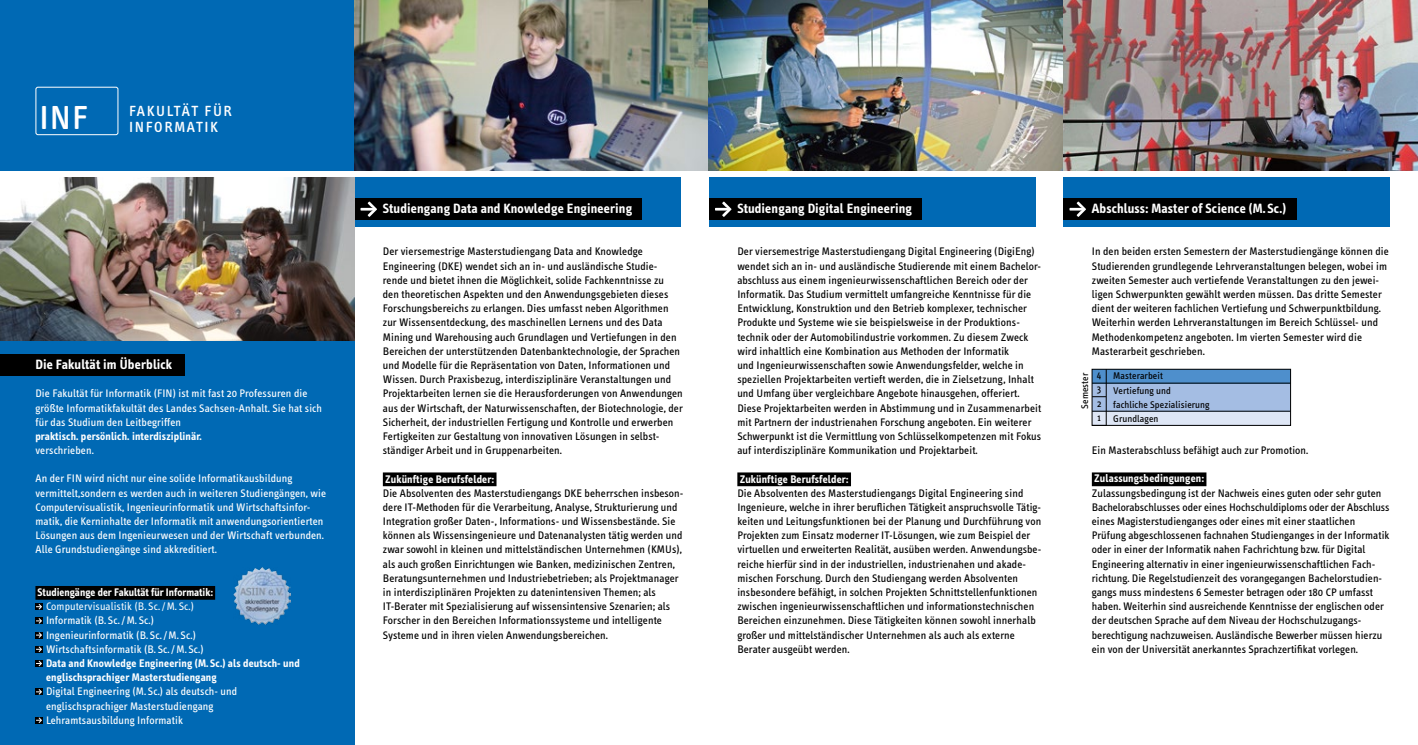
<style>
.page{position:relative;width:1418px;height:745px;background:#fff}
.page>*{position:absolute;margin:0;border:0;box-sizing:border-box;transform-origin:0 0}
.t1{font:500 34.12px "Info Text";color:#fff}
.t2{font:500 15.12px "Info Text";letter-spacing:.11em;color:#fff}
.t3{font:700 13.75px "Info Text";letter-spacing:.01em;color:#fff}
.t4{font:11.25px/14.1px "Info Text";letter-spacing:.01em;color:#000}
.t5{font:11.25px/14.1px "Info Text";letter-spacing:.01em;color:#fff}
.t6{font:700 11.25px/14.1px "Info Text";letter-spacing:.01em;color:#fff}
.t7{font:11.25px "Info Text";letter-spacing:.01em;color:#fff}
.t8{font:10px/14.1px "Info Text";letter-spacing:.01em;color:#000;text-align:justify}
</style>
<div class="page">
<div style="left:0;top:177px;width:354px;height:567px;background:#0069b4"></div>
<div style="left:0;top:0;width:354px;height:170px;background:#0069b4"></div>
<div style="left:0;top:354px;width:184px;height:22px;background:#000"></div>
<div style="left:35px;top:585px;width:180px;height:14px;background:#000"></div>
<div style="left:35px;top:603px;width:8px;height:6px;background:#000"></div>
<svg style="left:36px;top:604px;width:6px;height:5px"></svg>
<div style="left:35px;top:617px;width:8px;height:7px;background:#000"></div>
<svg style="left:36px;top:618px;width:6px;height:5px"></svg>
<svg style="left:35px;top:632px;width:8px;height:6px"></svg>
<svg style="left:36px;top:632px;width:6px;height:5px"></svg>
<svg style="left:35px;top:646px;width:8px;height:6px"></svg>
<svg style="left:36px;top:646px;width:6px;height:5px"></svg>
<svg style="left:35px;top:660px;width:8px;height:6px"></svg>
<svg style="left:36px;top:660px;width:6px;height:5px"></svg>
<div style="left:35px;top:688px;width:8px;height:6px;background:#000"></div>
<svg style="left:36px;top:689px;width:6px;height:5px"></svg>
<svg style="left:35px;top:717px;width:8px;height:6px"></svg>
<svg style="left:36px;top:717px;width:6px;height:5px"></svg>
<div style="left:709px;top:177px;width:326px;height:50px;background:#0069b4"></div>
<div style="left:354px;top:177px;width:326px;height:50px;background:#0069b4"></div>
<div style="left:709px;top:198px;width:212px;height:22px;background:#000"></div>
<div style="left:354px;top:198px;width:288px;height:22px;background:#000"></div>
<div style="left:737px;top:472px;width:114px;height:14px;background:#000"></div>
<div style="left:383px;top:472px;width:113px;height:14px;background:#000"></div>
<div style="left:1063px;top:177px;width:326px;height:50px;background:#0069b4"></div>
<div style="left:1063px;top:198px;width:234px;height:22px;background:#000"></div>
<div style="left:1091px;top:472px;width:115px;height:14px;background:#000"></div>
<svg style="left:715px;top:201px;width:16px;height:16px"></svg>
<svg style="left:360px;top:201px;width:17px;height:16px"></svg>
<svg style="left:1069px;top:201px;width:17px;height:16px"></svg>
<img style="left:0;top:177px;width:354px;height:163px">
<img style="left:354px;top:0;width:355px;height:170px">
<img style="left:709px;top:0;width:354px;height:170px">
<img style="left:1063px;top:0;width:354px;height:170px">
<div style="left:35px;top:87px;width:83px;height:48px;border:1px solid #fff;border-radius:2px"></div>
<div style="left:1092px;top:411px;width:198px;height:14px;background:#dee6f5"></div>
<div style="left:1092px;top:383px;width:198px;height:28px;background:#a4bde3"></div>
<div style="left:1092px;top:369px;width:198px;height:14px;background:#4e8fcc"></div>
<svg style="left:1092px;top:425px;width:14px;height:1px"></svg>
<svg style="left:1093px;top:396px;width:12px;height:1px"></svg>
<hr style="left:1092px;top:382px;width:198px;height:1px;background:#000">
<hr style="left:1105px;top:369px;width:1px;height:56px;background:#000">
<hr style="left:1092px;top:410px;width:198px;height:1px;background:#000">
<div style="left:1091px;top:369px;width:199px;height:56px;border:1px solid #000"></div>
<img style="left:234px;top:567px;width:57px;height:57px">
<h1 class="t1" style="left:40px;top:98px;width:49px">INF</h1>
<h2 class="t2" style="left:129px;top:102px;width:104px">FAKULTÄT FÜR</h2>
<h2 class="t2" style="left:129px;top:119px;width:90px">INFORMATI K</h2>
<p class="t3" style="left:35px;top:356px;width:138px">Die Fakultät im Überblick</p>
<p class="t5" style="left:35px;top:386px;width:288px">Die Fakultät für Informatik (FIN) ist mit fast 20 Professuren die größte Informatikfakultät des Landes Sachsen-Anhalt. Sie hat sich für das Studium den Leitbegriffen</p>
<p class="t6" style="left:35px;top:429px;width:168px">praktisch. persönlich. interdisziplinär.</p>
<p class="t5" style="left:35px;top:443px;width:60px">verschrieben.</p>
<p class="t5" style="left:35px;top:471px;width:292px">An der FIN wird nicht nur eine solide Informatikausbildung vermittelt,sondern es werden auch in weiteren Studiengängen, wie Computervisualistik, Ingenieurinformatik und Wirtschaftsinfor&shy;matik, die Kerninhalte der Informatik mit anwendungsorientierten Lösungen aus dem Ingenieurwesen und der Wirtschaft verbunden.<br>Alle Grundstudiengänge sind akkreditiert.</p>
<p class="t6" style="left:38px;top:585px;width:177px">Studiengänge der Fakultät für Informatik:</p>
<p class="t7" style="left:46px;top:599px;width:149px">Computervisualistik (B. Sc./ M. Sc.)</p>
<p class="t5" style="left:46px;top:613px;width:159px">Informatik (B. Sc./ M. Sc.)<br>Ingenieurinformatik (B. Sc./ M. Sc.)<br>Wirtschaftsinformatik (B. Sc./ M. Sc.)</p>
<p class="t6" style="left:46px;top:655px;width:255px">Data and Knowledge Engineering (M. Sc.) als deutsch- und englischsprachiger Masterstudiengang</p>
<p class="t5" style="left:46px;top:684px;width:193px">Digital Engineering (M. Sc.) als deutsch- und englischsprachiger Masterstudiengang<br>Lehramtsausbildung Informatik</p>
<p class="t3" style="left:383px;top:200px;width:251px">Studiengang Data and Knowledge Engineering</p>
<p class="t4" style="left:383px;top:244px;width:301px">Der viersemestrige Masterstudiengang Data and Knowledge Engineering (DKE) wendet sich an in- und ausländische Studie&shy;rende und bietet ihnen die Möglichkeit, solide Fachkenntnisse zu den theoretischen Aspekten und den Anwendungsgebieten dieses Forschungsbereichs zu erlangen. Dies umfasst neben Algorithmen zur Wissensentdeckung, des maschinellen Lernens und des Data Mining und Warehousing auch Grundlagen und Vertiefungen in den Bereichen der unterstützenden Datenbanktechnologie, der Sprachen und Modelle für die Repräsentation von Daten, Informationen und Wissen. Durch Praxisbezug, interdisziplinäre Veranstaltungen und Projektarbeiten lernen sie die Herausforderungen von Anwendungen aus der Wirtschaft, der Naturwissenschaften, der Biotechnologie, der Sicherheit, der industriellen Fertigung und Kontrolle und erwerben Fertigkeiten zur Gestaltung von innovativen Lösungen in selbst&shy;ständiger Arbeit und in Gruppenarbeiten.</p>
<p class="t6" style="left:385px;top:471px;width:110px">Zukünftige Berufsfelder:</p>
<p class="t4" style="left:383px;top:485px;width:302px">Die Absolventen des Masterstudiengangs DKE beherrschen insbeson&shy;dere IT-Methoden für die Verarbeitung, Analyse, Strukturierung und Integration großer Daten-, Informations- und Wissensbestände. Sie können als Wissensingenieure und Datenanalysten tätig werden und zwar sowohl in kleinen und mittelständischen Unternehmen (KMUs), als auch großen Einrichtungen wie Banken, medizinischen Zentren, Beratungsunternehmen und Industriebetrieben; als Projektmanager in interdisziplinären Projekten zu datenintensiven Themen; als IT-Berater mit Spezialisierung auf wissensintensive Szenarien; als Forscher in den Bereichen Informationssysteme und intelligente Systeme und in ihren vielen Anwendungsbereichen.</p>
<p class="t3" style="left:737px;top:200px;width:176px">Studiengang Digital Engineering</p>
<p class="t4" style="left:737px;top:244px;width:305px">Der viersemestrige Masterstudiengang Digital Engineering (DigiEng) wendet sich an in- und ausländische Studierende mit einem Bachelor&shy;abschluss aus einem ingenieurwissenschaftlichen Bereich oder der Informatik. Das Studium vermittelt umfangreiche Kenntnisse für die Entwicklung, Konstruktion und den Betrieb komplexer, technischer Produkte und Systeme wie sie beispielsweise in der Produktions&shy;technik oder der Automobilindustrie vorkommen. Zu diesem Zweck wird inhaltlich eine Kombination aus Methoden der Informatik<br>und Ingenieurwissenschaften sowie Anwendungsfelder, welche in speziellen Projektarbeiten vertieft werden, die in Zielsetzung, Inhalt und Umfang über vergleichbare Angebote hinausgehen, offeriert.<br>Diese Projektarbeiten werden in Abstimmung und in Zusammenarbeit mit Partnern der industrienahen Forschung angeboten. Ein weiterer Schwerpunkt ist die Vermittlung von Schlüsselkompetenzen mit Fokus auf interdisziplinäre Kommunikation und Projektarbeit.</p>
<p class="t6" style="left:739px;top:471px;width:110px">Zukünftige Berufsfelder:</p>
<p class="t4" style="left:737px;top:485px;width:305px">Die Absolventen des Masterstudiengangs Digital Engineering sind Ingenieure, welche in ihrer beruflichen Tätigkeit anspruchsvolle Tätig&shy;keiten und Leitungsfunktionen bei der Planung und Durchführung von Projekten zum Einsatz moderner IT-Lösungen, wie zum Beispiel der virtuellen und erweiterten Realität, ausüben werden. Anwendungsbe&shy;reiche hierfür sind in der industriellen, industrienahen und akade&shy;mischen Forschung. Durch den Studiengang werden Absolventen insbesondere befähigt, in solchen Projekten Schnittstellenfunktionen zwischen ingenieurwissenschaftlichen und informationstechnischen Bereichen einzunehmen. Diese Tätigkeiten können sowohl innerhalb großer und mittelständischer Unternehmen als auch als externe Berater ausgeübt werden.</p>
<p class="t3" style="left:1091px;top:200px;width:196px">Abschluss: Master of Science (M. Sc.)</p>
<p class="t4" style="left:1091px;top:244px;width:298px">In den beiden ersten Semestern der Masterstudiengänge können die Studierenden grundlegende Lehrveranstaltungen belegen, wobei im zweiten Semester auch vertiefende Veranstaltungen zu den jewei&shy;ligen Schwerpunkten gewählt werden müssen. Das dritte Semester dient der weiteren fachlichen Vertiefung und Schwerpunktbildung.<br>Weiterhin werden Lehrveranstaltungen im Bereich Schlüssel- und Methodenkompetenz angeboten. Im vierten Semester wird die Masterarbeit geschrieben.</p>
<p class="t8" style="left:1077px;top:408px;width:38px;rotate:-90deg">Semester</p>
<p class="t8" style="left:1113px;top:369px;width:98px;text-align:left">Masterarbeit<br>Vertiefung und<br>fachliche Spezialisierung<br>Grundlagen</p>
<p class="t8" style="left:1096px;top:367px;width:6px">4<br>3<br>2<br>1</p>
<p class="t4" style="left:1091px;top:443px;width:218px">Ein Masterabschluss befähigt auch zur Promotion.</p>
<p class="t6" style="left:1094px;top:471px;width:111px">Zulassungsbedingungen:</p>
<p class="t4" style="left:1091px;top:485px;width:299px">Zulassungsbedingung ist der Nachweis eines guten oder sehr guten Bachelorabschlusses oder eines Hochschuldiploms oder der Abschluss eines Magisterstudienganges oder eines mit einer staatlichen Prüfung abgeschlossenen fachnahen Studienganges in der Informatik oder in einer der Informatik nahen Fachrichtung bzw. für Digital Engineering alternativ in einer ingenieurwissenschaftlichen Fach&shy;richtung. Die Regelstudienzeit des vorangegangen Bachelorstudien&shy;gangs muss mindestens 6 Semester betragen oder 180 CP umfasst haben. Weiterhin sind ausreichende Kenntnisse der englischen oder der deutschen Sprache auf dem Niveau der Hochschulzugangs&shy;berechtigung nachzuweisen. Ausländische Bewerber müssen hierzu ein von der Universität anerkanntes Sprachzertifikat vorlegen.</p>
</div>
